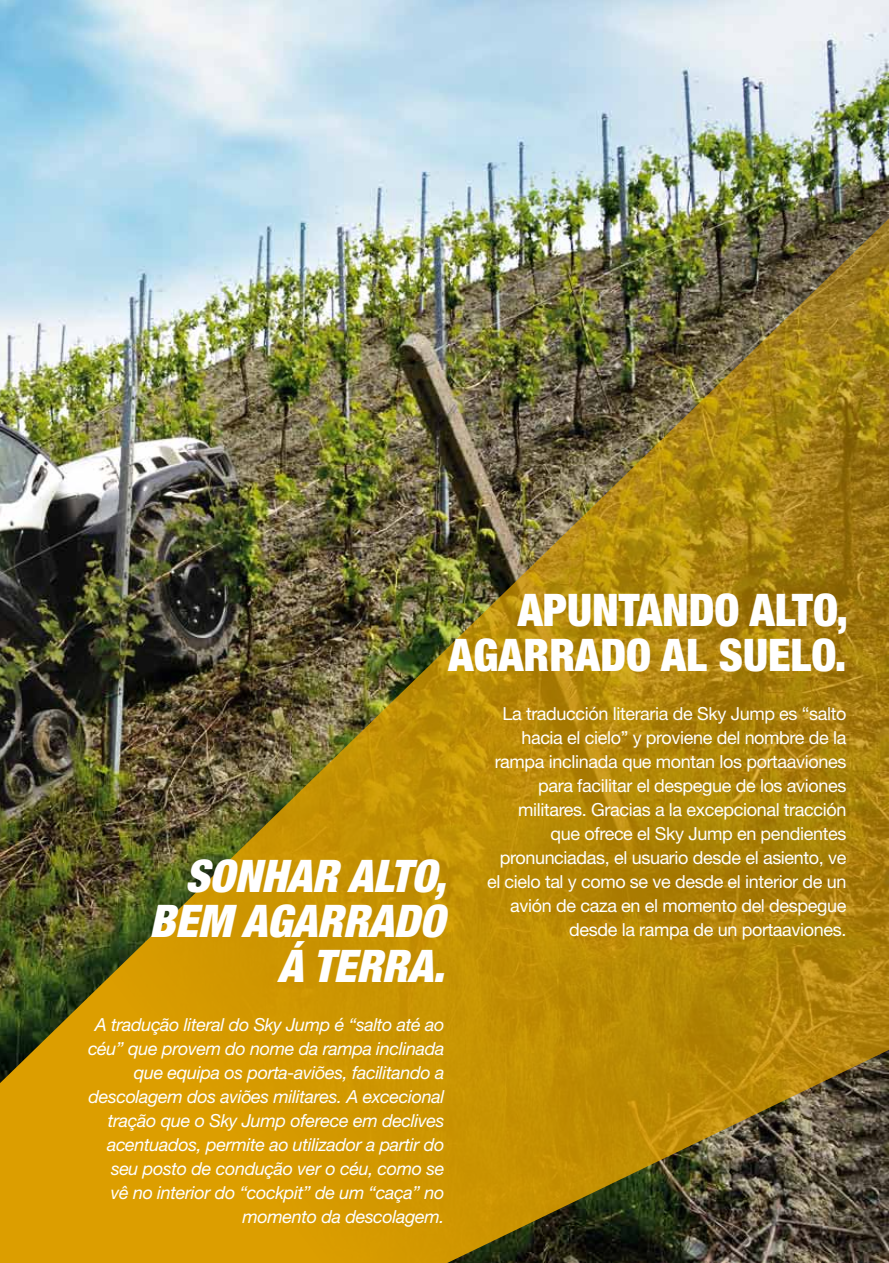
<style>
.page{position:relative;width:889px;height:1263px;background:#fff}
.page>*{position:absolute;margin:0;border:0;box-sizing:border-box;transform-origin:0 0}
.t1{font:900 condensed 45px/45px "Helvetica Neue LT Std";color:#fff;text-align:right}
.t2{font:italic 900 condensed 45px/45px "Helvetica Neue LT Std";color:#fff;text-align:right}
.t3{font:18px/24px "Helvetica Neue LT Std";letter-spacing:-.02em;color:#fff;text-align:right}
.t4{font:italic 18px/24px "Helvetica Neue LT Std";letter-spacing:-.02em;color:#fff;text-align:right}
</style>
<div class="page">
<img style="left:0;top:0;width:889px;height:218px">
<img style="left:0;top:218px;width:889px;height:1045px">
<p class="t1" style="left:448px;top:587px;width:401px">APUNTANDO ALTO,<br>AGARRADO AL SUELO.</p>
<p class="t2" style="left:149px;top:854px;width:298px">SONHAR ALTO,<br>BEM AGARRADO<br>Á TERRA.</p>
<p class="t4" style="left:88px;top:1013px;width:358px">A tradução literal do Sky Jump é “salto até ao céu” que provem do nome da rampa inclinada que equipa os porta-aviões, facilitando a descolagem dos aviões militares. A excecional tração que o Sky Jump oferece em declives acentuados, permite ao utilizador a partir do seu posto de condução ver o céu, como se<br>vê no interior do “cockpit” de um “caça” no momento da descolagem.</p>
<p class="t3" style="left:487px;top:702px;width:361px">La traducción literaria de Sky Jump es “salto hacia el cielo” y proviene del nombre de la rampa inclinada que montan los portaaviones para facilitar el despegue de los aviones militares. Gracias a la excepcional tracción que ofrece el Sky Jump en pendientes pronunciadas, el usuario desde el asiento, ve el cielo tal y como se ve desde el interior de un avión de caza en el momento del despegue desde la rampa de un portaaviones.</p>
</div>
